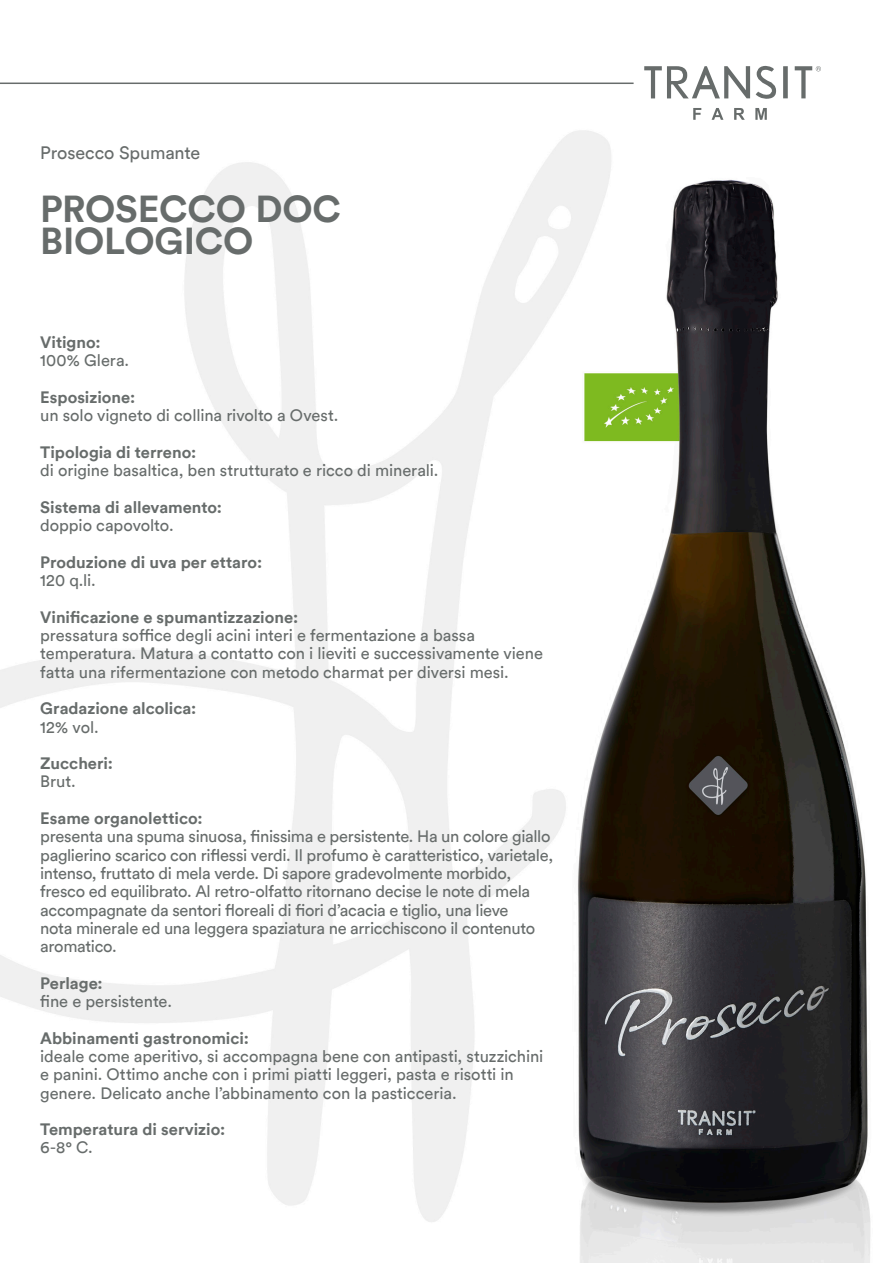
<style>
.page{position:relative;width:893px;height:1263px;background:#fff}
.page>*{position:absolute;margin:0;border:0;box-sizing:border-box;transform-origin:0 0}
.t1{font:700 37.5px "Circular";letter-spacing:-.005em;color:#676c6b}
.t2{font:18px "Circular";letter-spacing:-.005em;color:#676c6b}
.t3{font:16.5px/18.3px "Circular";letter-spacing:-.01em;color:#676c6b}
.t4{font:700 16.5px "Circular";color:#676c6b}
</style>
<div class="page">
<img style="left:0;top:65px;width:871px;height:1198px">
<svg style="left:644px;top:66px;width:177px;height:33px"></svg>
<svg style="left:693px;top:108px;width:74px;height:12px"></svg>
<hr style="left:0;top:83px;width:634px;height:1px;background:#676c6b">
<p class="t2" style="left:40px;top:142px;width:162px">Prosecco Spumante</p>
<p class="t1" style="left:40px;top:185px;width:302px">PROSECCO DOC</p>
<p class="t1" style="left:40px;top:216px;width:215px">BIOLOGICO</p>
<p class="t4" style="left:40px;top:332px;width:62px">Vitigno:</p>
<p class="t3" style="left:40px;top:351px;width:91px">100% Glera.</p>
<p class="t4" style="left:40px;top:387px;width:97px">Esposizione:</p>
<p class="t3" style="left:40px;top:406px;width:300px">un solo vigneto di collina rivolto a Ovest.</p>
<p class="t4" style="left:40px;top:441px;width:158px">Tipologia di terreno:</p>
<p class="t3" style="left:40px;top:461px;width:400px">di origine basaltica, ben strutturato e ricco di minerali.</p>
<p class="t4" style="left:40px;top:496px;width:183px">Sistema di allevamento:</p>
<p class="t3" style="left:40px;top:516px;width:135px">doppio capovolto.</p>
<p class="t4" style="left:40px;top:551px;width:223px">Produzione di uva per ettaro:</p>
<p class="t3" style="left:40px;top:571px;width:57px">120 q.li.</p>
<p class="t4" style="left:40px;top:606px;width:259px">Vinificazione e spumantizzazione:</p>
<p class="t3" style="left:40px;top:626px;width:504px">pressatura soffice degli acini interi e fermentazione a bassa temperatura. Matura a contatto con i lieviti e successivamente viene fatta una rifermentazione con metodo charmat per diversi mesi.</p>
<p class="t4" style="left:40px;top:698px;width:158px">Gradazione alcolica:</p>
<p class="t3" style="left:40px;top:717px;width:60px">12% vol.</p>
<p class="t4" style="left:40px;top:753px;width:74px">Zuccheri:</p>
<p class="t3" style="left:40px;top:772px;width:37px">Brut.</p>
<p class="t4" style="left:40px;top:807px;width:164px">Esame organolettico:</p>
<p class="t3" style="left:40px;top:827px;width:514px">presenta una spuma sinuosa, finissima e persistente. Ha un colore giallo paglierino scarico con riflessi verdi. Il profumo è caratteristico, varietale, intenso, fruttato di mela verde. Di sapore gradevolmente morbido, fresco ed equilibrato. Al retro-olfatto ritornano decise le note di mela accompagnate da sentori floreali di fiori d’acacia e tiglio, una lieve<br>nota minerale ed una leggera spaziatura ne arricchiscono il contenuto aromatico.</p>
<p class="t4" style="left:40px;top:972px;width:64px">Perlage:</p>
<p class="t3" style="left:40px;top:992px;width:133px">fine e persistente.</p>
<p class="t4" style="left:40px;top:1027px;width:210px">Abbinamenti gastronomici:</p>
<p class="t3" style="left:40px;top:1047px;width:505px">ideale come aperitivo, si accompagna bene con antipasti, stuzzichini e panini. Ottimo anche con i primi piatti leggeri, pasta e risotti in genere. Delicato anche l’abbinamento con la pasticceria.</p>
<p class="t4" style="left:40px;top:1119px;width:187px">Temperatura di servizio:</p>
<p class="t3" style="left:40px;top:1138px;width:54px">6-8° C.</p>
</div>
